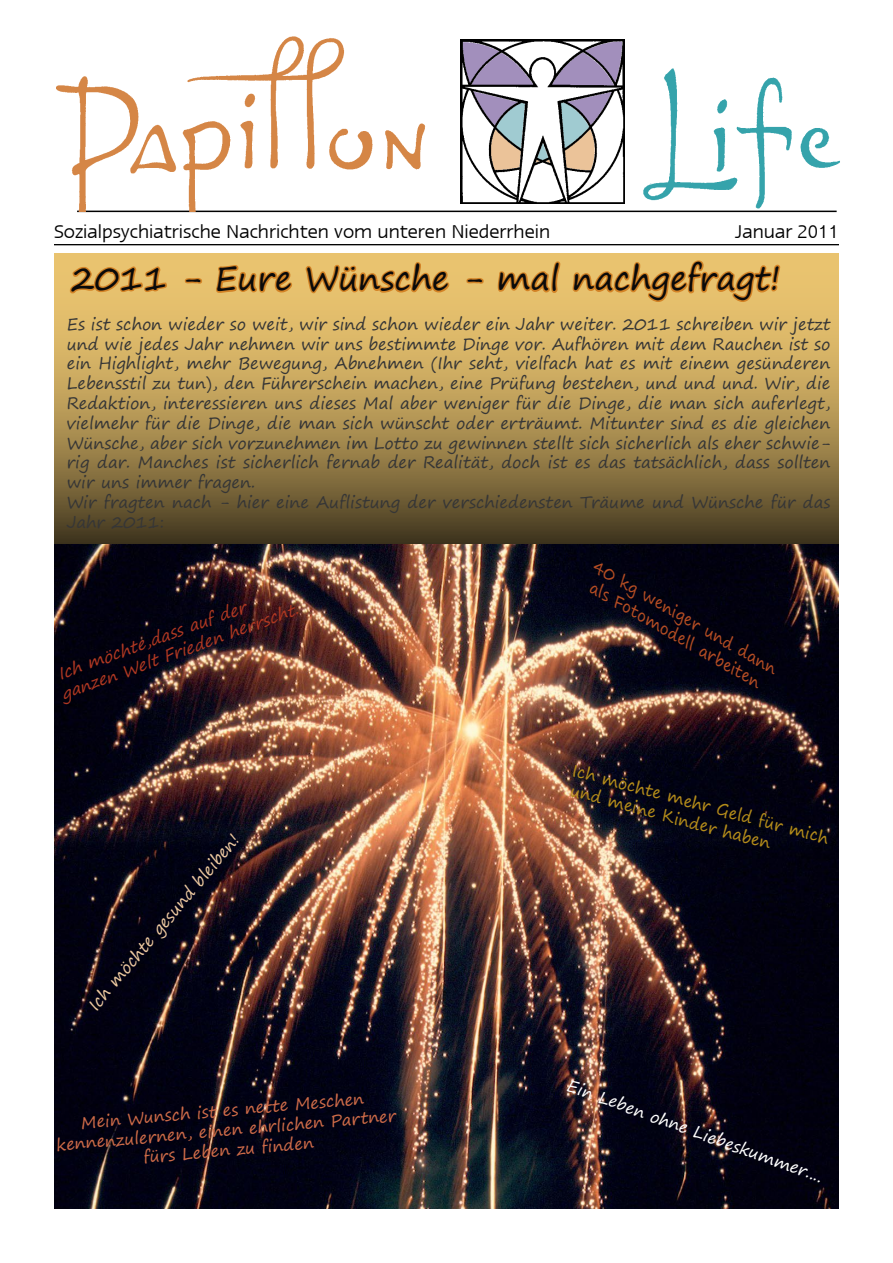
<style>
.page{position:relative;width:893px;height:1263px;background:#fff}
.page>*{position:absolute;margin:0;border:0;box-sizing:border-box;transform-origin:0 0}
.t1{font:33px "Segoe Print";color:#0a0a0a}
.t2{font:21px "Linotype Ergo";color:#000}
.t3{font:16.5px/19.8px "Segoe Print";color:#363636;text-align:justify}
.t4{font:16.5px "Segoe Print";color:#ce6b48}
.t5{font:italic 16.5px "Segoe Print";color:#b03822}
.t6{font:italic 16.5px/19.8px "Segoe Print";color:#b48c1a}
.t7{font:italic 16.5px/19.8px "Segoe Print";color:#b44d23;text-align:center}
.t8{font:16.5px "Segoe Print";color:#fff}
.t9{font:16.5px "Segoe Print";color:#edc9a0}
</style>
<div class="page">
<hr style="left:54px;top:244px;width:785px;height:1px;background:#000">
<img style="left:643px;top:68px;width:197px;height:141px">
<hr style="left:77px;top:211px;width:760px;height:1px;background:#000">
<img style="left:460px;top:40px;width:164px;height:163px">
<img style="left:57px;top:36px;width:369px;height:176px">
<svg style="left:54px;top:253px;width:785px;height:291px;background:#aa8e51"></svg>
<svg style="left:66px;top:264px;width:104px;height:31px;background:#dfa952"></svg>
<svg style="left:182px;top:276px;width:23px;height:10px"></svg>
<svg style="left:214px;top:208px;width:80px;height:87px"></svg>
<svg style="left:303px;top:259px;width:148px;height:38px;background:#e0ab54"></svg>
<svg style="left:464px;top:276px;width:22px;height:10px"></svg>
<svg style="left:496px;top:260px;width:66px;height:35px;background:#dfaa52"></svg>
<svg style="left:571px;top:245px;width:211px;height:59px;background:#e3b86d"></svg>
<img style="left:54px;top:544px;width:785px;height:664px">
<p class="t2" style="left:54px;top:220px;width:498px">Sozialpsychiatrische Nachrichten vom unteren Niederrhein</p>
<p class="t2" style="left:735px;top:220px;width:105px">Januar 2011</p>
<p class="t1" style="left:71px;top:249px;width:711px">2011 - Eure Wünsche - mal nachgefragt!</p>
<p class="t3" style="left:67px;top:314px;width:765px">Es ist schon wieder so weit, wir sind schon wieder ein Jahr weiter. 2011 schreiben wir jetzt und wie jedes Jahr nehmen wir uns bestimmte Dinge vor. Aufhören mit dem Rauchen ist so ein Highlight, mehr Bewegung, Abnehmen (Ihr seht, vielfach hat es mit einem gesünderen Lebensstil zu tun), den Führerschein machen, eine Prüfung bestehen, und und und. Wir, die Redaktion, interessieren uns dieses Mal aber weniger für die Dinge, die man sich auferlegt, vielmehr für die Dinge, die man sich wünscht oder erträumt. Mitunter sind es die gleichen Wünsche, aber sich vorzunehmen im Lotto zu gewinnen stellt sich sicherlich als eher schwie&shy;rig dar. Manches ist sicherlich fernab der Realität, doch ist es das tatsächlich, dass sollten wir uns immer fragen.</p>
<p class="t3" style="left:67px;top:492px;width:765px">Wir fragten nach - hier eine Auflistung der verschiedensten Träume und Wünsche für das<br>Jahr 2011:</p>
<p class="t5" style="left:53px;top:660px;width:201px;rotate:-20deg">Ich möchte,dass auf der</p>
<p class="t5" style="left:57px;top:680px;width:253px;rotate:-20deg">ganzen Welt Frieden herrscht.</p>
<p class="t9" style="left:81px;top:998px;width:226px;rotate:-50deg">Ich möchte gesund bleiben!</p>
<p class="t4" style="left:80px;top:1108px;width:286px;rotate:-5deg">Mein Wunsch ist es nette Meschen</p>
<p class="t4" style="left:55px;top:1130px;width:342px;rotate:-5deg">kennenzulernen, einen ehrlichen Partner</p>
<p class="t4" style="left:142px;top:1142px;width:172px;rotate:-5deg">fürs Leben zu finden</p>
<p class="t7" style="left:601px;top:557px;width:211px;rotate:30deg">40 kg weniger und dann als Fotomodell arbeiten</p>
<p class="t6" style="left:576px;top:760px;width:266px;rotate:15deg">Ich möchte mehr Geld für mich und meine Kinder haben</p>
<p class="t8" style="left:573px;top:1071px;width:272px;rotate:20deg">Ein Leben ohne Liebeskummer....</p>
</div>
